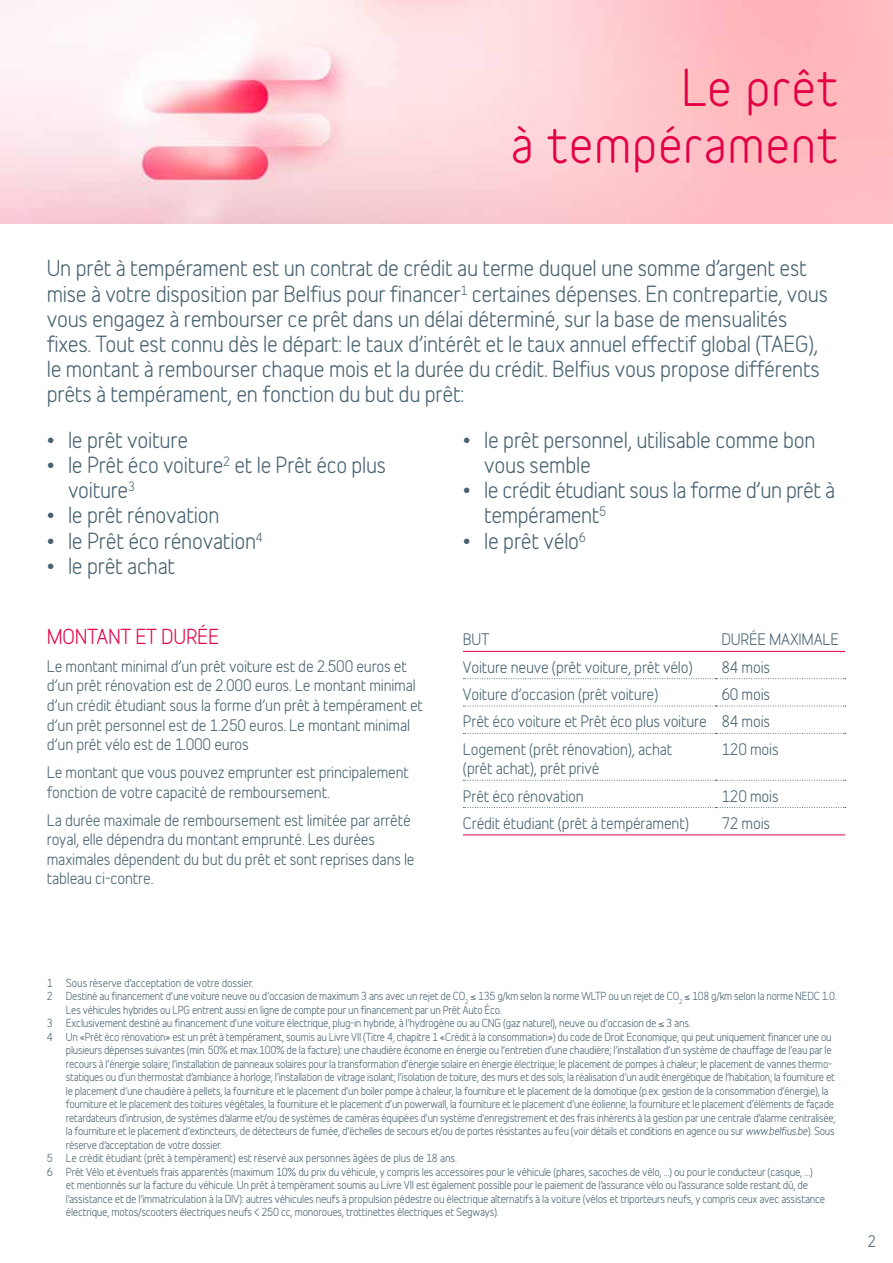
<style>
.page{position:relative;width:893px;height:1263px;background:#fff}
.page>*{position:absolute;margin:0;border:0;box-sizing:border-box;transform-origin:0 0}
.t1{font:48px/57.6px "Belfius Normal";letter-spacing:.015em;color:#e40045;text-align:right}
.t2{font:21px/25.2px "Belfius Alternative";letter-spacing:-.01em;color:#476270}
.t3{font:19.5px "Belfius Alternative";letter-spacing:-.01em;color:#e40045}
.t4{font:15px/19.5px "Belfius Alternative";letter-spacing:-.01em;color:#476270}
.t5{font:10.5px "Belfius Alternative";letter-spacing:-.025em;color:#476270}
.s1{font-style:italic}
</style>
<div class="page">
<hr style="left:463px;top:651px;width:252px;height:1px;background:#e40045">
<hr style="left:715px;top:651px;width:130px;height:1px;background:#e40045">
<svg style="left:463px;top:678px;width:383px;height:1px"></svg>
<svg style="left:463px;top:706px;width:383px;height:1px"></svg>
<svg style="left:463px;top:733px;width:383px;height:1px"></svg>
<svg style="left:463px;top:780px;width:383px;height:1px"></svg>
<svg style="left:463px;top:807px;width:383px;height:1px"></svg>
<hr style="left:463px;top:834px;width:252px;height:1px;background:#e40045">
<hr style="left:715px;top:834px;width:130px;height:1px;background:#e40045">
<img style="left:0;top:0;width:893px;height:223px">
<h1 class="t1" style="left:511px;top:54px;width:328px">Le prêt<br>à tempérament</h1>
<p class="t2" style="left:47px;top:253px;width:783px">Un prêt à tempérament est un contrat de crédit au terme duquel une somme d’argent est mise à votre disposition par Belfius pour financer<sup>1</sup> certaines dépenses. En contrepartie, vous vous engagez à rembourser ce prêt dans un délai déterminé, sur la base de mensualités fixes. Tout est connu dès le départ: le taux d’intérêt et le taux annuel effectif global (TAEG), le montant à rembourser chaque mois et la durée du crédit. Belfius vous propose différents prêts à tempérament, en fonction du but du prêt:</p>
<h2 class="t2" style="left:47px;top:425px;width:143px">• le prêt voiture</h2>
<h2 class="t2" style="left:68px;top:450px;width:320px;text-indent:-21px">• le Prêt éco voiture<sup>2</sup> et le Prêt éco plus voiture<sup>3</sup></h2>
<h2 class="t2" style="left:47px;top:500px;width:174px">• le prêt rénovation</h2>
<h2 class="t2" style="left:47px;top:526px;width:218px">• le Prêt éco rénovation<sup>4</sup></h2>
<h2 class="t2" style="left:47px;top:551px;width:130px">• le prêt achat</h2>
<h3 class="t3" style="left:47px;top:620px;width:174px">MONTANT ET DURÉE</h3>
<p class="t4" style="left:47px;top:655px;width:378px">Le montant minimal d’un prêt voiture est de 2.500 euros et d’un prêt rénovation est de 2.000 euros. Le montant minimal d’un crédit étudiant sous la forme d’un prêt à tempérament et d’un prêt personnel est de 1.250 euros. Le montant minimal d’un prêt vélo est de 1.000 euros</p>
<h3 class="t4" style="left:47px;top:761px;width:364px">Le montant que vous pouvez emprunter est principalement fonction de votre capacité de remboursement.</h3>
<h3 class="t4" style="left:47px;top:808px;width:369px">La durée maximale de remboursement est limitée par arrêté royal, elle dépendra du montant emprunté. Les durées maximales dépendent du but du prêt et sont reprises dans le tableau ci-contre.</h3>
<h2 class="t2" style="left:484px;top:425px;width:333px;text-indent:-21px">• le prêt personnel, utilisable comme bon vous semble</h2>
<h2 class="t2" style="left:484px;top:475px;width:353px;text-indent:-21px">• le crédit étudiant sous la forme d’un prêt à tempérament<sup>5</sup></h2>
<h2 class="t2" style="left:463px;top:526px;width:124px">• le prêt vélo<sup>6</sup></h2>
<h3 class="t4" style="left:463px;top:628px;width:28px">BUT</h3>
<h3 class="t4" style="left:721px;top:628px;width:119px">DURÉE MAXIMALE</h3>
<h3 class="t4" style="left:463px;top:656px;width:231px">Voiture neuve (prêt voiture, prêt vélo)</h3>
<h3 class="t4" style="left:721px;top:656px;width:50px">84 mois</h3>
<h3 class="t4" style="left:463px;top:683px;width:197px">Voiture d’occasion (prêt voiture)</h3>
<h3 class="t4" style="left:463px;top:679px;width:309px;line-height:27.3px;text-align:justify;text-indent:258px">60 mois Prêt éco voiture et Prêt éco plus voiture 84 mois Logement (prêt rénovation), achat</h3>
<h3 class="t4" style="left:463px;top:757px;width:138px">(prêt achat), prêt privé</h3>
<h3 class="t4" style="left:721px;top:738px;width:59px">120 mois</h3>
<h3 class="t4" style="left:463px;top:784px;width:122px">Prêt éco rénovation</h3>
<h3 class="t4" style="left:721px;top:784px;width:59px">120 mois</h3>
<h3 class="t4" style="left:463px;top:812px;width:227px">Crédit étudiant (prêt à tempérament)</h3>
<h3 class="t4" style="left:721px;top:812px;width:50px">72 mois</h3>
<p class="t5" style="left:47px;top:974px;width:208px">1 Sous réserve d’acceptation de votre dossier.</p>
<p class="t5" style="left:47px;top:987px;width:791px">2 Destiné au financement d’une voiture neuve ou d’occasion de maximum 3 ans avec un rejet de CO<sub>2</sub> ≤ 135 g/km selon la norme WLTP ou un rejet de CO<sub>2</sub> ≤ 108 g/km selon la norme NEDC 1.0.</p>
<p class="t5" style="left:66px;top:1001px;width:437px">Les véhicules hybrides ou LPG entrent aussi en ligne de compte pour un financement par un Prêt Auto Éco.</p>
<p class="t5" style="left:47px;top:1014px;width:645px">3 Exclusivement destiné au financement d’une voiture électrique, plug-in hybride, à l’hydrogène ou au CNG (gaz naturel), neuve ou d’occasion de ≤ 3 ans.</p>
<p class="t5" style="left:47px;top:1028px;width:786px">4 Un «Prêt éco rénovation» est un prêt à tempérament, soumis au Livre VII (Titre 4, chapitre 1 «Crédit à la consommation») du code de Droit Economique, qui peut uniquement financer une ou</p>
<p class="t5" style="left:66px;top:1041px;width:767px">plusieurs dépenses suivantes (min. 50% et max.100% de la facture): une chaudière économe en énergie ou l’entretien d’une chaudière; l’installation d’un système de chauffage de l’eau par le</p>
<p class="t5" style="left:66px;top:1055px;width:768px">recours à l’énergie solaire; l’installation de panneaux solaires pour la transformation d’énergie solaire en énergie électrique; le placement de pompes à chaleur; le placement de vannes thermo-</p>
<p class="t5" style="left:66px;top:1068px;width:770px">statiques ou d’un thermostat d’ambiance à horloge; l’installation de vitrage isolant; l’isolation de toiture, des murs et des sols; la réalisation d’un audit énergétique de l’habitation; la fourniture et</p>
<p class="t5" style="left:66px;top:1082px;width:764px">le placement d’une chaudière à pellets, la fourniture et le placement d’un boiler pompe à chaleur, la fourniture et le placement de la domotique (p.ex. gestion de la consommation d’énergie), la</p>
<p class="t5" style="left:66px;top:1095px;width:770px">fourniture et le placement des toitures végétales, la fourniture et le placement d’un powerwall, la fourniture et le placement d’une éolienne; la fourniture et le placement d’éléments de façade</p>
<p class="t5" style="left:66px;top:1109px;width:771px">retardateurs d’intrusion, de systèmes d’alarme et/ou de systèmes de caméras équipées d’un système d’enregistrement et des frais inhérents à la gestion par une centrale d’alarme centralisée;</p>
<p class="t5" style="left:66px;top:1122px;width:770px">la fourniture et le placement d’extincteurs, de détecteurs de fumée, d’échelles de secours et/ou de portes résistantes au feu (voir détails et conditions en agence ou sur <span class="s1">www.belfius.be</span>). Sous</p>
<p class="t5" style="left:66px;top:1136px;width:158px">réserve d’acceptation de votre dossier.</p>
<p class="t5" style="left:47px;top:1149px;width:412px">5 Le crédit étudiant (prêt à tempérament) est réservé aux personnes âgées de plus de 18 ans.</p>
<p class="t5" style="left:47px;top:1163px;width:767px">6 Prêt Vélo et éventuels frais apparentés (maximum 10% du prix du véhicule, y compris les accessoires pour le véhicule (phares, sacoches de vélo, …) ou pour le conducteur (casque, …)</p>
<p class="t5" style="left:66px;top:1176px;width:744px">et mentionnés sur la facture du véhicule. Un prêt à tempérament soumis au Livre VII est également possible pour le paiement de l’assurance vélo ou l’assurance solde restant dû, de</p>
<p class="t5" style="left:66px;top:1190px;width:761px">l’assistance et de l’immatriculation à la DIV): autres véhicules neufs à propulsion pédestre ou électrique alternatifs à la voiture (vélos et triporteurs neufs, y compris ceux avec assistance</p>
<p class="t5" style="left:66px;top:1203px;width:434px">électrique, motos/scooters électriques neufs &lt; 250 cc, monoroues, trottinettes électriques et Segways).</p>
<h3 class="t4" style="left:867px;top:1230px;width:10px">2</h3>
</div>
